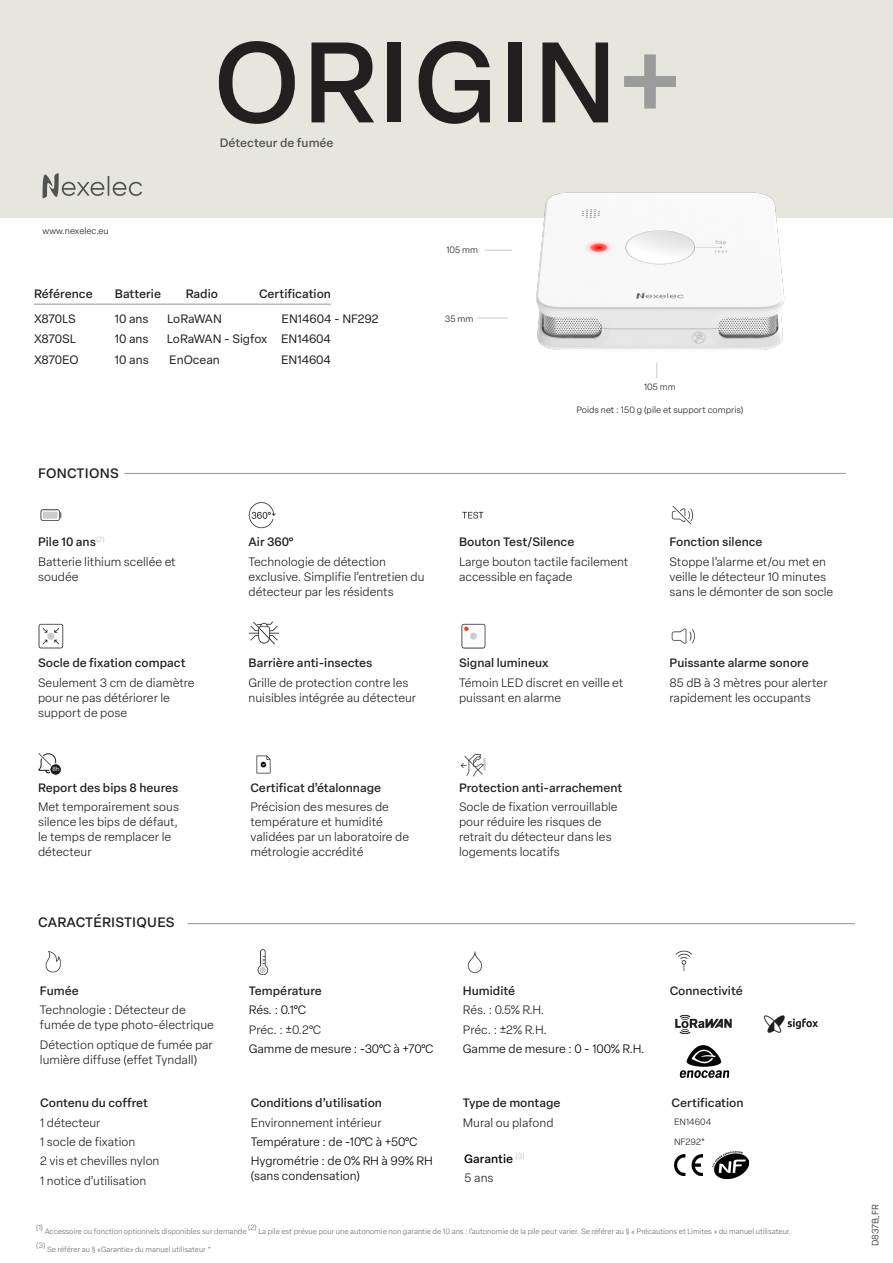
<style>
.page{position:relative;width:893px;height:1263px;background:#fff}
.page>*{position:absolute;margin:0;border:0;box-sizing:border-box;transform-origin:0 0}
.Titre-2{font:500 112.5px "Elza Text";letter-spacing:.02em;color:#231f20}
.Caracteristiques_-_Titre_1{font:500 13.5px "Elza Text";letter-spacing:.02em;color:#231f20}
.Fonctionnalites-Liste{font:300 12px/15px "Elza Text";color:#231f20}
.Fonctionnalites-Liste-2{font:500 12px "Elza Text";color:#231f20}
.Fonctionnalites-Liste-3{font:300 12px/15px "Elza Text";color:#000}
.Tableau{font:12px "Elza Text";color:#231f20}
.Details_fonction{font:300 12px/15px "Elza Text";color:#231f20}
.Caracteristiques_-_Sous-titre{font:500 12px "Elza Text";color:#231f20}
.Fonctions{font:500 12px "Elza Text";color:#231f20}
.Tableau-1ere_ligne{font:500 12px "Elza Text";color:#231f20}
.Caracteristiques_-_Sous-titre-2{font:500 12px "Elza Text";color:#4f5350}
.Caracteristiques_-_Sous-titre-3{font:500 12px "Elza Text";color:#040503}
.Fonctionnalites-Liste-4{font:300 9px "Elza Text";color:#231f20}
.SmallTitle-Recto{font:300 7.5px "Elza Text";color:#6c6d70}
.t1{font:5.85px "Elza";color:#fff}
.s1{color:#9a9b9b}
</style>
<div class="page">
<hr style="left:125px;top:473px;width:721px;height:1px;background:#979492">
<hr style="left:187px;top:923px;width:668px;height:1px;background:#979492">
<div style="left:0;top:0;width:893px;height:217px;background:#e6e6df"></div>
<img style="left:674px;top:1155px;width:29px;height:20px">
<img style="left:713px;top:1152px;width:36px;height:27px">
<img style="left:675px;top:1014px;width:57px;height:21px">
<hr style="left:34px;top:304px;width:297px;height:1px;background:#979492">
<hr style="left:477px;top:318px;width:31px;height:1px;background:#979492">
<svg style="left:43px;top:173px;width:99px;height:25px"></svg>
<img style="left:45px;top:950px;width:16px;height:23px">
<img style="left:257px;top:949px;width:11px;height:26px">
<img style="left:467px;top:951px;width:15px;height:22px">
<img style="left:675px;top:950px;width:17px;height:22px">
<img style="left:38px;top:623px;width:26px;height:26px">
<img style="left:249px;top:621px;width:31px;height:24px">
<img style="left:461px;top:623px;width:25px;height:26px">
<img style="left:671px;top:628px;width:24px;height:16px">
<img style="left:40px;top:509px;width:22px;height:12px">
<img style="left:249px;top:502px;width:27px;height:26px">
<img style="left:462px;top:511px;width:22px;height:8px">
<img style="left:671px;top:506px;width:23px;height:19px">
<svg style="left:38px;top:753px;width:19px;height:20px"></svg>
<div style="left:50px;top:764px;width:11px;height:11px;background:#1c1c1c;border-radius:50%"></div>
<div style="left:50px;top:763px;width:12px;height:12px;border:1px solid #fff;border-radius:50%"></div>
<img style="left:256px;top:755px;width:15px;height:19px">
<img style="left:493px;top:192px;width:357px;height:187px">
<img style="left:461px;top:754px;width:25px;height:23px">
<img style="left:763px;top:1015px;width:55px;height:18px">
<img style="left:679px;top:1045px;width:51px;height:33px">
<p class="Titre-2" style="left:213px;top:-3px;width:469px">ORIGIN<span class="s1">+</span></p>
<p class="Caracteristiques_-_Sous-titre-2" style="left:220px;top:134px;width:115px">Détecteur de fumée</p>
<p class="Fonctionnalites-Liste-4" style="left:43px;top:224px;width:68px">www.nexelec.eu</p>
<p class="Tableau-1ere_ligne" style="left:34px;top:284px;width:60px">Référence</p>
<p class="Tableau-1ere_ligne" style="left:115px;top:284px;width:48px">Batterie</p>
<p class="Tableau-1ere_ligne" style="left:186px;top:284px;width:34px">Radio</p>
<p class="Tableau-1ere_ligne" style="left:259px;top:284px;width:73px">Certification</p>
<p class="Tableau" style="left:34px;top:309px;width:43px">X870LS</p>
<p class="Tableau" style="left:115px;top:309px;width:35px">10 ans</p>
<p class="Tableau" style="left:167px;top:309px;width:56px">LoRaWAN</p>
<p class="Tableau" style="left:281px;top:309px;width:98px">EN14604 - NF292</p>
<p class="Tableau" style="left:34px;top:330px;width:43px">X870SL</p>
<p class="Tableau" style="left:115px;top:330px;width:35px">10 ans</p>
<p class="Tableau" style="left:167px;top:330px;width:166px">LoRaWAN - Sigfox EN14604</p>
<p class="Tableau" style="left:34px;top:351px;width:46px">X870EO</p>
<p class="Tableau" style="left:115px;top:351px;width:35px">10 ans</p>
<p class="Tableau" style="left:169px;top:351px;width:52px">EnOcean</p>
<p class="Tableau" style="left:281px;top:351px;width:52px">EN14604</p>
<p class="Caracteristiques_-_Titre_1" style="left:38px;top:463px;width:82px">FONCTIONS</p>
<p class="Fonctionnalites-Liste-4" style="left:446px;top:244px;width:33px">105 mm</p>
<p class="Fonctionnalites-Liste-4" style="left:445px;top:312px;width:30px">35 mm</p>
<p class="Fonctionnalites-Liste-4" style="left:644px;top:380px;width:33px">105 mm</p>
<p class="Fonctionnalites-Liste-4" style="left:576px;top:403px;width:169px">Poids net : 150 g (pile et support compris)</p>
<p class="Fonctionnalites-Liste-2" style="left:38px;top:533px;width:68px">Pile 10 ans<sup>(2)</sup></p>
<p class="Fonctionnalites-Liste" style="left:38px;top:553px;width:139px">Batterie lithium scellée et soudée</p>
<p class="Fonctionnalites-Liste-2" style="left:249px;top:533px;width:46px">Air 360°</p>
<p class="Fonctionnalites-Liste" style="left:249px;top:553px;width:177px">Technologie de détection exclusive. Simplifie l’entretien du détecteur par les résidents</p>
<p class="Fonctionnalites-Liste-2" style="left:459px;top:533px;width:117px">Bouton Test/Silence</p>
<p class="Fonctionnalites-Liste" style="left:459px;top:553px;width:171px">Large bouton tactile facilement accessible en façade</p>
<p class="Fonctionnalites-Liste-2" style="left:670px;top:533px;width:95px">Fonction silence</p>
<p class="Fonctionnalites-Liste" style="left:670px;top:553px;width:165px">Stoppe l’alarme et/ou met en veille le détecteur 10 minutes sans le démonter de son socle</p>
<p class="Fonctionnalites-Liste-2" style="left:38px;top:654px;width:149px">Socle de fixation compact</p>
<p class="Fonctionnalites-Liste" style="left:38px;top:674px;width:158px">Seulement 3 cm de diamètre pour ne pas détériorer le support de pose</p>
<p class="t1" style="left:52px;top:765px;width:8px">8h</p>
<p class="Fonctionnalites-Liste-2" style="left:38px;top:779px;width:142px">Report des bips 8 heures</p>
<p class="Fonctionnalites-Liste" style="left:38px;top:799px;width:142px">Met temporairement sous silence les bips de défaut, le temps de remplacer le détecteur</p>
<p class="Caracteristiques_-_Titre_1" style="left:38px;top:912px;width:138px">CARACTÉRISTIQUES</p>
<p class="Fonctionnalites-Liste-2" style="left:40px;top:982px;width:40px">Fumée</p>
<p class="Fonctionnalites-Liste" style="left:40px;top:1002px;width:175px">Technologie : Détecteur de fumée de type photo-électrique</p>
<p class="Fonctionnalites-Liste" style="left:40px;top:1036px;width:174px">Détection optique de fumée par lumière diffuse (effet Tyndall)</p>
<p class="Fonctionnalites-Liste-2" style="left:40px;top:1094px;width:109px">Contenu du coffret</p>
<p class="Fonctionnalites-Liste" style="left:40px;top:1114px;width:62px">1 détecteur</p>
<p class="Fonctionnalites-Liste" style="left:40px;top:1134px;width:97px">1 socle de fixation</p>
<p class="Fonctionnalites-Liste" style="left:40px;top:1153px;width:121px">2 vis et chevilles nylon</p>
<p class="Fonctionnalites-Liste" style="left:40px;top:1172px;width:108px">1 notice d’utilisation</p>
<p class="Fonctionnalites-Liste-2" style="left:249px;top:654px;width:125px">Barrière anti-insectes</p>
<p class="Fonctionnalites-Liste" style="left:249px;top:674px;width:169px">Grille de protection contre les nuisibles intégrée au détecteur</p>
<p class="Fonctions" style="left:250px;top:779px;width:132px">Certificat d’étalonnage</p>
<p class="Details_fonction" style="left:250px;top:799px;width:160px">Précision des mesures de température et humidité validées par un laboratoire de métrologie accrédité</p>
<p class="Fonctionnalites-Liste-2" style="left:459px;top:654px;width:91px">Signal lumineux</p>
<p class="Fonctionnalites-Liste" style="left:459px;top:674px;width:166px">Témoin LED discret en veille et puissant en alarme</p>
<p class="Fonctions" style="left:459px;top:779px;width:165px">Protection anti-arrachement</p>
<p class="Fonctionnalites-Liste" style="left:459px;top:799px;width:160px">Socle de fixation verrouillable pour réduire les risques de retrait du détecteur dans les logements locatifs</p>
<p class="Fonctionnalites-Liste-2" style="left:670px;top:654px;width:141px">Puissante alarme sonore</p>
<p class="Fonctionnalites-Liste" style="left:670px;top:674px;width:159px">85 dB à 3 mètres pour alerter rapidement les occupants</p>
<p class="Caracteristiques_-_Sous-titre" style="left:249px;top:982px;width:74px">Température</p>
<p class="Fonctionnalites-Liste-3" style="left:249px;top:1002px;width:59px">Rés. : 0.1°C</p>
<p class="Fonctionnalites-Liste" style="left:249px;top:1021px;width:74px">Préc. : ±0.2°C</p>
<p class="Fonctionnalites-Liste-3" style="left:249px;top:1041px;width:186px">Gamme de mesure : -30°C à +70°C</p>
<p class="Caracteristiques_-_Sous-titre" style="left:251px;top:1094px;width:133px">Conditions d’utilisation</p>
<p class="Fonctionnalites-Liste" style="left:251px;top:1114px;width:132px">Environnement intérieur</p>
<p class="Fonctionnalites-Liste-3" style="left:251px;top:1134px;width:168px">Température : de -10°C à +50°C</p>
<p class="Fonctionnalites-Liste-3" style="left:251px;top:1153px;width:184px">Hygrométrie : de 0% RH à 99% RH (sans condensation)</p>
<p class="Caracteristiques_-_Sous-titre" style="left:463px;top:982px;width:54px">Humidité</p>
<p class="Fonctionnalites-Liste" style="left:463px;top:1002px;width:83px">Rés. : 0.5% R.H.</p>
<p class="Fonctionnalites-Liste" style="left:463px;top:1021px;width:85px">Préc. : ±2% R.H.</p>
<p class="Fonctionnalites-Liste-3" style="left:463px;top:1041px;width:183px">Gamme de mesure : 0 - 100% R.H.</p>
<p class="Caracteristiques_-_Sous-titre" style="left:463px;top:1094px;width:99px">Type de montage</p>
<p class="Fonctionnalites-Liste" style="left:463px;top:1114px;width:92px">Mural ou plafond</p>
<p class="Caracteristiques_-_Sous-titre-3" style="left:464px;top:1150px;width:62px">Garantie <sup>(3)</sup></p>
<p class="Fonctionnalites-Liste" style="left:464px;top:1170px;width:31px">5 ans</p>
<p class="Caracteristiques_-_Sous-titre" style="left:670px;top:982px;width:75px">Connectivité</p>
<p class="Caracteristiques_-_Sous-titre" style="left:672px;top:1094px;width:73px">Certification</p>
<p class="Fonctionnalites-Liste-4" style="left:674px;top:1116px;width:39px">EN14604</p>
<p class="Fonctionnalites-Liste-4" style="left:674px;top:1135px;width:33px">NF292*</p>
<p class="SmallTitle-Recto" style="left:36px;top:1222px;width:8px">(1)</p>
<p class="SmallTitle-Recto" style="left:248px;top:1222px;width:10px">(2)</p>
<p class="SmallTitle-Recto" style="left:45px;top:1226px;width:203px">Accessoire ou fonction optionnels disponibles sur demande</p>
<p class="SmallTitle-Recto" style="left:258px;top:1226px;width:534px">La pile est prévue pour une autonomie non garantie de 10 ans : l’autonomie de la pile peut varier. Se référer au § « Précautions et Limites » du manuel utilisateur.</p>
<p class="SmallTitle-Recto" style="left:36px;top:1240px;width:10px">(3)</p>
<p class="SmallTitle-Recto" style="left:47px;top:1244px;width:166px">Se référer au § «Garantie» du manuel utilisateur *</p>
<p class="Fonctionnalites-Liste-4" style="left:869px;top:1246px;width:43px;rotate:-90deg">D837B_FR</p>
</div>
